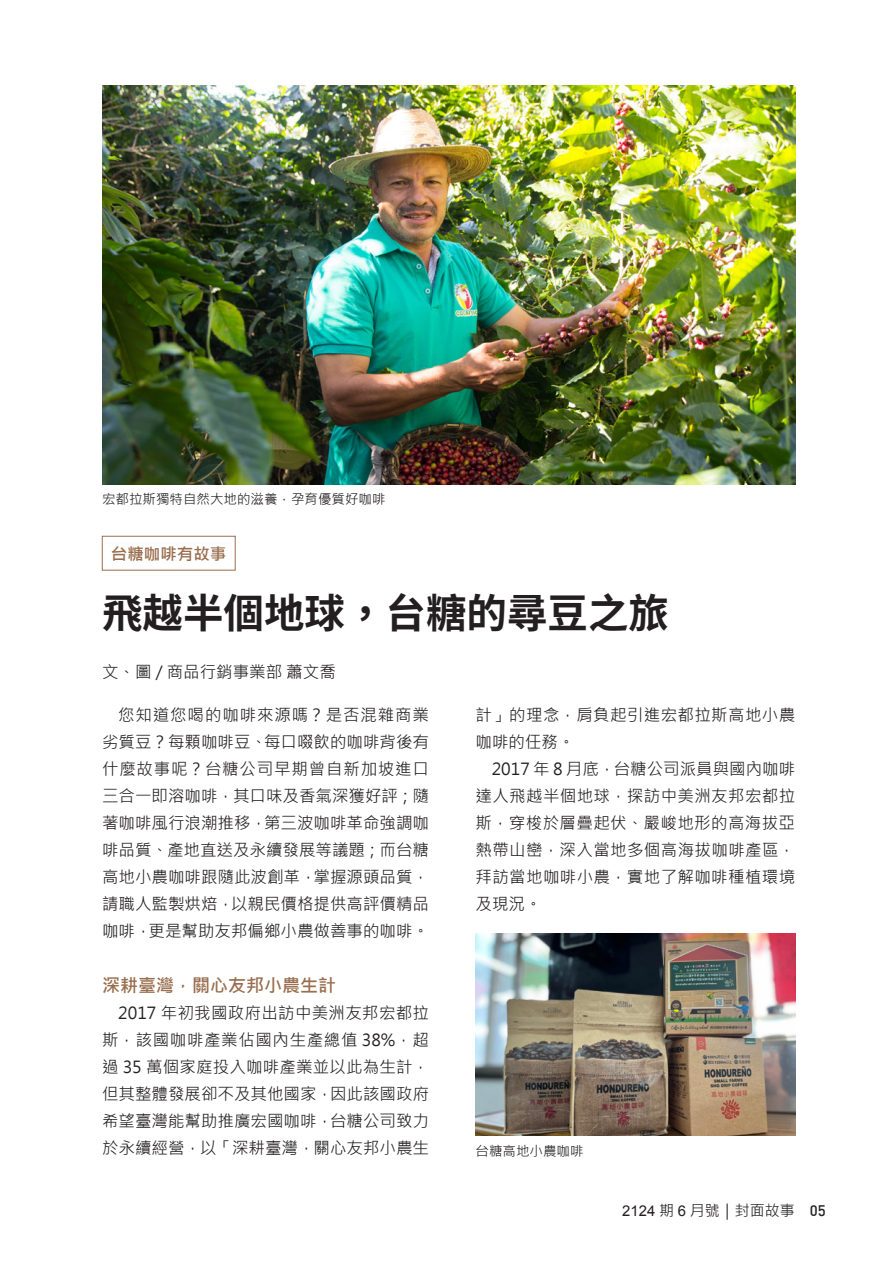
<style>
.page{position:relative;width:893px;height:1263px;background:#fff}
.page>*{position:absolute;margin:0;border:0;box-sizing:border-box;transform-origin:0 0}
.t1{font:700 40.5px "Source Han Sans TC";color:#231f20}
.t2{font:700 18px "Microsoft Jheng Hei";color:#996e4e}
.內文{font:16.5px/27px "Microsoft Jheng Hei";color:#231f20;text-align:justify}
.內文-2{font:16.5px/27px "Microsoft Jheng Hei";letter-spacing:.02em;color:#231f20}
.t3{font:700 16.5px "Microsoft Jheng Hei";color:#996e4e}
.t4{font:15px "Microsoft Jheng Hei";color:#231f20}
.t5{font:13.5px "Microsoft Jheng Hei";color:#231f20}
.s1{font-family:"Arial";font-size:14.85px}
.s2{font-family:"DIN";font-weight:500}
</style>
<div class="page">
<div style="left:102px;top:536px;width:133px;height:34px;border:1px solid #996e4e"></div>
<img style="left:476px;top:933px;width:319px;height:202px">
<img style="left:102px;top:85px;width:693px;height:400px">
<p class="t5" style="left:102px;top:491px;width:285px">宏都拉斯獨特自然大地的滋養，孕育優質好咖啡</p>
<p class="t3" style="left:111px;top:543px;width:117px">台糖咖啡有故事</p>
<p class="t1" style="left:102px;top:590px;width:568px">飛越半個地球，台糖的尋豆之旅</p>
<p class="內文" style="left:102px;top:659px;width:235px">文、圖 / 商品行銷事業部 蕭文喬</p>
<p class="內文" style="left:102px;top:701px;width:328px;text-indent:16px">您知道您喝的咖啡來源嗎？是否混雜商業劣質豆？每顆咖啡豆、每口啜飲的咖啡背後有什麼故事呢？台糖公司早期曾自新加坡進口三合一即溶咖啡，其口味及香氣深獲好評；隨著咖啡風行浪潮推移，第三波咖啡革命強調咖啡品質、產地直送及永續發展等議題；而台糖高地小農咖啡跟隨此波創革，掌握源頭品質，請職人監製烘焙，以親民價格提供高評價精品咖啡，更是幫助友邦偏鄉小農做善事的咖啡。</p>
<p class="t2" style="left:102px;top:974px;width:235px">深耕臺灣，關心友邦小農生計</p>
<p class="內文" style="left:102px;top:999px;width:329px;text-indent:16px">2017 年初我國政府出訪中美洲友邦宏都拉斯，該國咖啡產業佔國內生產總值 38%，超過 35 萬個家庭投入咖啡產業並以此為生計，但其整體發展卻不及其他國家，因此該國政府希望臺灣能幫助推廣宏國咖啡，台糖公司致力於永續經營，以「深耕臺灣，關心友邦小農生</p>
<p class="內文-2" style="left:476px;top:701px;width:321px">計」的理念，肩負起引進宏都拉斯高地小農咖啡的任務。</p>
<p class="內文" style="left:476px;top:755px;width:321px;text-indent:16px">2017 年 8 月底，台糖公司派員與國內咖啡達人飛越半個地球，探訪中美洲友邦宏都拉斯，穿梭於層疊起伏、嚴峻地形的高海拔亞熱帶山巒，深入當地多個高海拔咖啡產區，拜訪當地咖啡小農，實地了解咖啡種植環境及現況。</p>
<p class="t5" style="left:476px;top:1142px;width:109px">台糖高地小農咖啡</p>
<p class="t4" style="left:622px;top:1201px;width:205px"><span class="s1">2124</span> 期 <span class="s1">6</span> 月號｜封面故事 <span class="s2">05</span></p>
</div>
